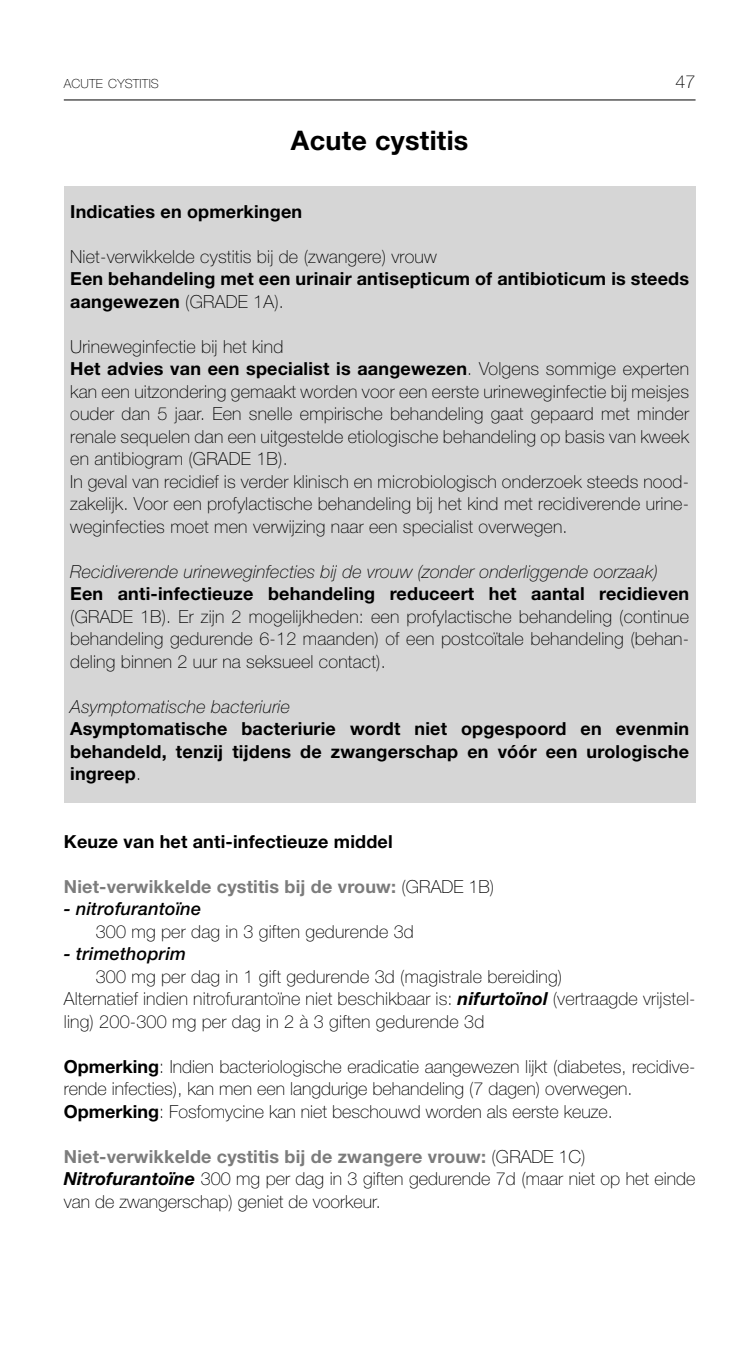
<style>
.page{position:relative;width:753px;height:1359px;background:#fff}
.page>*{position:absolute;margin:0;border:0;box-sizing:border-box;transform-origin:0 0}
.t1{font:700 27px "Helvetica Neue LT Std";color:#000}
.t2{font:100 18px/22.5px "Helvetica Neue LT Std";letter-spacing:.01em;color:#000}
.t3{font:700 18px/22.5px "Helvetica Neue LT Std";letter-spacing:.01em;color:#000}
.t4{font:italic 100 18px "Helvetica Neue LT Std";letter-spacing:.01em;color:#000}
.t5{font:700 18px "Helvetica Neue LT Std";color:#7c7c7c}
.t6{font:italic 500 18px "Helvetica Neue LT Std";letter-spacing:.01em;color:#000}
.t7{font:100 12.6px "Helvetica Neue LT Std";letter-spacing:.015em;color:#000}
.s1{font-weight:100}
.s2{font-weight:700}
.s3{font-weight:100;color:#000}
.s4{font-weight:700;font-style:italic}
.s5{font-weight:700;color:#7c7c7c}
</style>
<div class="page">
<hr style="left:64px;top:100px;width:631px;height:1px;background:#000">
<div style="left:64px;top:187px;width:631px;height:616px;background:#d6d6d6"></div>
<p class="t7" style="left:64px;top:76px;width:97px">ACUTE CYSTITIS</p>
<p class="t2" style="left:675px;top:70px;width:22px">47</p>
<h1 class="t1" style="left:291px;top:124px;width:179px">Acute cystitis</h1>
<p class="t3" style="left:70px;top:199px;width:233px">Indicaties en opmerkingen</p>
<p class="t2" style="left:70px;top:245px;width:368px">Niet-verwikkelde cystitis bij de (zwangere) vrouw</p>
<p class="t3" style="left:70px;top:267px;width:620px">Een behandeling met een urinair antisepticum of antibioticum is steeds aangewezen <span class="s1">(GRADE 1A).</span></p>
<p class="t2" style="left:70px;top:335px;width:620px">Urineweginfectie bij het kind<br><span class="s2">Het advies van een specialist is aangewezen</span>. Volgens sommige experten kan een uitzondering gemaakt worden voor een eerste urineweginfectie bij meisjes ouder dan 5 jaar. Een snelle empirische behandeling gaat gepaard met minder renale sequelen dan een uitgestelde etiologische behandeling op basis van kweek en antibiogram (GRADE 1B).<br>In geval van recidief is verder klinisch en microbiologisch onderzoek steeds nood&shy;zakelijk. Voor een profylactische behandeling bij het kind met recidiverende urine&shy;weginfecties moet men verwijzing naar een specialist overwegen.</p>
<p class="t4" style="left:70px;top:561px;width:589px">Recidiverende urineweginfecties bij de vrouw (zonder onderliggende oorzaak)</p>
<p class="t3" style="left:70px;top:582px;width:620px">Een anti-infectieuze behandeling reduceert het aantal recidieven</p>
<p class="t2" style="left:70px;top:605px;width:620px;text-align:justify">(GRADE 1B). Er zijn 2 mogelijkheden: een profylactische behandeling (continue behandeling gedurende 6-12 maanden) of een postcoïtale behandeling (behan&shy;deling binnen 2 uur na seksueel contact).</p>
<p class="t4" style="left:70px;top:696px;width:221px">Asymptomatische bacteriurie</p>
<p class="t3" style="left:70px;top:717px;width:620px;text-align:justify">Asymptomatische bacteriurie wordt niet opgespoord en evenmin behandeld, tenzij tijdens de zwangerschap en vóór een urologische ingreep<span class="s1">.</span></p>
<p class="t3" style="left:64px;top:829px;width:330px">Keuze van het anti-infectieuze middel</p>
<p class="t5" style="left:64px;top:875px;width:432px">Niet-verwikkelde cystitis bij de vrouw: <span class="s3">(GRADE 1B)</span></p>
<p class="t6" style="left:64px;top:898px;width:139px">- nitrofurantoïne</p>
<p class="t2" style="left:96px;top:920px;width:320px">300 mg per dag in 3 giften gedurende 3d</p>
<p class="t6" style="left:64px;top:943px;width:124px">- trimethoprim</p>
<p class="t2" style="left:64px;top:965px;width:633px;text-indent:32px">300 mg per dag in 1 gift gedurende 3d (magistrale bereiding)<br>Alternatief indien nitrofurantoïne niet beschikbaar is: <span class="s4">nifurtoïnol</span> (vertraagde vrijstel&shy;ling) 200-300 mg per dag in 2 à 3 giften gedurende 3d</p>
<p class="t2" style="left:64px;top:1055px;width:633px"><span class="s2">Opmerking</span>: Indien bacteriologische eradicatie aangewezen lijkt (diabetes, recidive&shy;rende infecties), kan men een langdurige behandeling (7 dagen) overwegen.<br><span class="s2">Opmerking</span>: Fosfomycine kan niet beschouwd worden als eerste keuze.</p>
<p class="t2" style="left:64px;top:1145px;width:633px"><span class="s5">Niet-verwikkelde cystitis bij de zwangere vrouw:</span> (GRADE 1C)<br><span class="s4">Nitrofurantoïne</span> 300 mg per dag in 3 giften gedurende 7d (maar niet op het einde van de zwangerschap) geniet de voorkeur.</p>
</div>
